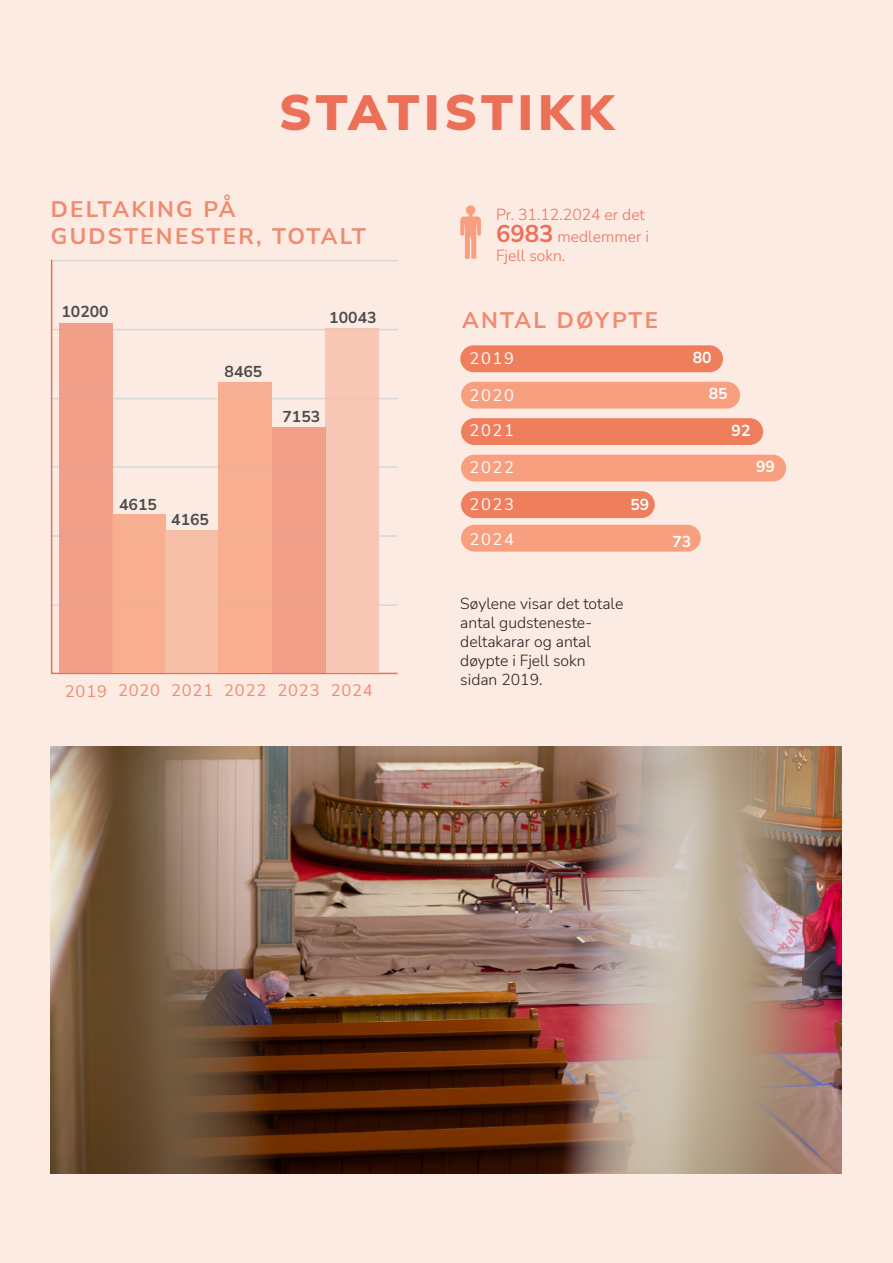
<style>
.page{position:relative;width:893px;height:1263px;background:#fcebe3}
.page>*{position:absolute;margin:0;border:0;box-sizing:border-box;transform-origin:0 0}
.t1{font:900 49.5px "Nunito Sans";letter-spacing:.1em;color:#ec6f58}
.Tittel_statistikk{font:700 22.5px/27px "Nunito Sans";letter-spacing:.1em;color:#f08a70}
.Tittel_statistikk-2{font:16.5px "Nunito Sans";letter-spacing:.1em;color:#fff}
.Tittel_statistikk-3{font:16.5px "Nunito Sans";letter-spacing:.05em;color:#f08a70}
.Tekst{font:300 15.75px/18.9px "Nunito Sans";color:#231f20}
.Tall_statistikk_copy{font:300 15.75px/22.5px "Nunito Sans";color:#ec6f58}
.Tall_statistikk_copy-2{font:700 15.75px "Nunito Sans";color:#4b4c4d}
.Tall_statistikk{font:700 15.75px "Nunito Sans";color:#fff}
.s1{font-weight:700;font-size:24px}
</style>
<div class="page">
<div style="left:461px;top:525px;width:240px;height:27px;background:#f79f7e;border-radius:13px"></div>
<div style="left:460px;top:345px;width:263px;height:27px;background:#ee7e5c;border-radius:13px"></div>
<div style="left:461px;top:382px;width:279px;height:27px;background:#f79f7e;border-radius:13px"></div>
<div style="left:461px;top:418px;width:302px;height:27px;background:#ee7e5c;border-radius:13px"></div>
<div style="left:461px;top:455px;width:325px;height:26px;background:#f79f7e;border-radius:13px"></div>
<div style="left:461px;top:491px;width:194px;height:27px;background:#ee7e5c;border-radius:13px"></div>
<svg style="left:50px;top:259px;width:348px;height:416px"></svg>
<svg style="left:460px;top:205px;width:21px;height:54px"></svg>
<img style="left:51px;top:747px;width:791px;height:427px">
<div style="left:325px;top:329px;width:53px;height:344px;background:#f8c2af"></div>
<div style="left:59px;top:323px;width:54px;height:350px;background:#f29f89"></div>
<div style="left:272px;top:428px;width:53px;height:245px;background:#f29f89"></div>
<div style="left:112px;top:515px;width:54px;height:158px;background:#f8af91"></div>
<div style="left:166px;top:530px;width:53px;height:143px;background:#f6bba1"></div>
<div style="left:219px;top:383px;width:53px;height:290px;background:#f8af91"></div>
<p class="t1" style="left:279px;top:77px;width:336px">STATISTIKK</p>
<p class="Tittel_statistikk" style="left:51px;top:194px;width:316px">DELTAKING PÅ<br>GUDSTENESTER, TOTALT</p>
<p class="Tall_statistikk_copy-2" style="left:61px;top:300px;width:49px">10200</p>
<p class="Tall_statistikk_copy-2" style="left:225px;top:360px;width:39px">8465</p>
<p class="Tall_statistikk_copy-2" style="left:329px;top:307px;width:49px">10043</p>
<p class="Tall_statistikk_copy-2" style="left:282px;top:405px;width:39px">7153</p>
<p class="Tall_statistikk_copy-2" style="left:119px;top:493px;width:39px">4615</p>
<p class="Tall_statistikk_copy-2" style="left:171px;top:508px;width:39px">4165</p>
<p class="Tittel_statistikk-3" style="left:65px;top:679px;width:44px">2019</p>
<p class="Tittel_statistikk-3" style="left:118px;top:679px;width:44px">2020</p>
<p class="Tittel_statistikk-3" style="left:171px;top:679px;width:44px">2021</p>
<p class="Tittel_statistikk-3" style="left:224px;top:679px;width:44px">2022</p>
<p class="Tittel_statistikk-3" style="left:278px;top:679px;width:44px">2023</p>
<p class="Tittel_statistikk-3" style="left:331px;top:679px;width:44px">2024</p>
<p class="Tall_statistikk_copy" style="left:496px;top:202px;width:154px">Pr. 31.12.2024 er det<br><span class="s1">6983</span> medlemmer i</p>
<p class="Tall_statistikk_copy" style="left:496px;top:244px;width:71px">Fjell sokn.</p>
<p class="Tittel_statistikk" style="left:462px;top:305px;width:198px">ANTAL DØYPTE</p>
<p class="Tittel_statistikk-2" style="left:469px;top:347px;width:46px">2019</p>
<p class="Tittel_statistikk-2" style="left:469px;top:383px;width:46px">2020</p>
<p class="Tittel_statistikk-2" style="left:469px;top:419px;width:46px">2021</p>
<p class="Tittel_statistikk-2" style="left:469px;top:456px;width:46px">2022</p>
<p class="Tittel_statistikk-2" style="left:469px;top:492px;width:46px">2023</p>
<p class="Tittel_statistikk-2" style="left:469px;top:528px;width:46px">2024</p>
<p class="Tall_statistikk" style="left:630px;top:494px;width:20px">59</p>
<p class="Tall_statistikk" style="left:693px;top:346px;width:20px">80</p>
<p class="Tall_statistikk" style="left:709px;top:383px;width:20px">85</p>
<p class="Tall_statistikk" style="left:732px;top:419px;width:20px">92</p>
<p class="Tall_statistikk" style="left:672px;top:530px;width:20px">73</p>
<p class="Tall_statistikk" style="left:756px;top:456px;width:20px">99</p>
<p class="Tekst" style="left:460px;top:594px;width:165px">Søylene visar det totale antal gudsteneste&shy;deltakarar og antal døypte i Fjell sokn sidan 2019.</p>
</div>
